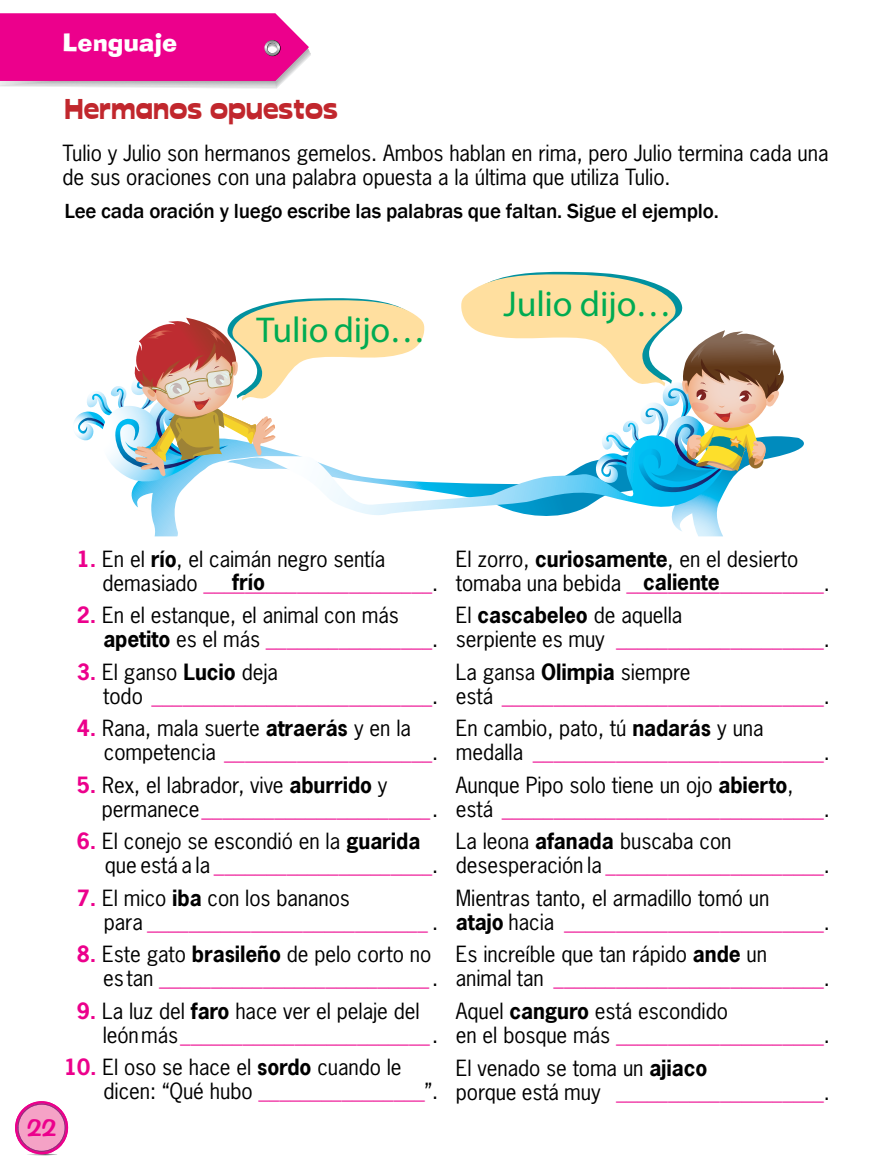
<style>
.page{position:relative;width:893px;height:1170px;background:#fff}
.page>*{position:absolute;margin:0;border:0;box-sizing:border-box;transform-origin:0 0}
.t1{font:36px "Myriad Pro";letter-spacing:-.005em;color:#00ab52}
.t2{font:28.5px "Cuckoo";color:#c1272d}
.t3{font:24px "Ad Lib BT";color:#fff}
.t4{font:24px "Impress BT";color:#ec008c}
.t5{font:21px/24px "News Gothic Std";letter-spacing:-.005em;color:#000}
.t6{font:21px/24px "News Gothic Std";letter-spacing:-.005em;color:#ec008c}
.t7{font:500 21px "Franklin Gothic";letter-spacing:-.01em;color:#000}
.t8{font:700 21px "News Gothic Std";letter-spacing:-.005em;color:#000}
.s1{font-weight:700;color:#ec008c}
.s2{font-weight:700}
.s3{color:#ec008c}
.s4{color:#000}
.s5{font-weight:700;color:#000}
</style>
<div class="page">
<svg style="left:0;top:13px;width:311px;height:76px"></svg>
<svg style="left:15px;top:1101px;width:53px;height:54px"></svg>
<svg style="left:131px;top:497px;width:47px;height:39px"></svg>
<svg style="left:328px;top:481px;width:132px;height:34px"></svg>
<svg style="left:74px;top:298px;width:351px;height:199px"></svg>
<svg style="left:460px;top:272px;width:344px;height:264px"></svg>
<p class="t3" style="left:63px;top:27px;width:116px">Lenguaje</p>
<h2 class="t2" style="left:64px;top:94px;width:275px">Hermanos opuestos</h2>
<p class="t5" style="left:63px;top:141px;width:767px">Tulio y Julio son hermanos gemelos. Ambos hablan en rima, pero Julio termina cada una de sus oraciones con una palabra opuesta a la última que utiliza Tulio.</p>
<p class="t7" style="left:64px;top:198px;width:656px">Lee cada oración y luego escribe las palabras que faltan. Sigue el ejemplo.</p>
<h1 class="t1" style="left:256px;top:308px;width:171px">Tulio dijo…</h1>
<h1 class="t1" style="left:504px;top:281px;width:170px">Julio dijo…</h1>
<p class="t4" style="left:27px;top:1113px;width:31px">22</p>
<p class="t5" style="left:102px;top:546px;width:337px;text-indent:-25px"><span class="s1">1.</span> En el <span class="s2">río</span>, el caimán negro sentía demasiado <span class="s3">______________________</span>.</p>
<p class="t5" style="left:103px;top:603px;width:336px;text-indent:-26px"><span class="s1">2.</span> En el estanque, el animal con más <span class="s2">apetito</span> es el más <span class="s3">________________</span>.</p>
<p class="t6" style="left:103px;top:659px;width:336px;text-indent:-26px"><span class="s2">3.</span> <span class="s4">El ganso</span> <span class="s5">Lucio</span> <span class="s4">deja<br>todo</span> ___________________________<span class="s4">.</span></p>
<p class="t5" style="left:104px;top:716px;width:336px;text-indent:-27px"><span class="s1">4.</span> Rana, mala suerte <span class="s2">atraerás</span> y en la competencia <span class="s3">____________________</span>.</p>
<p class="t5" style="left:102px;top:772px;width:338px;text-indent:-25px"><span class="s1">5.</span> Rex, el labrador, vive <span class="s2">aburrido</span> y permanece <span class="s3">______________________</span> .</p>
<p class="t5" style="left:105px;top:829px;width:335px;text-indent:-28px"><span class="s1">6.</span> El conejo se escondió en la <span class="s2">guarida </span>que está a la <span class="s3">_____________________</span>.</p>
<p class="t6" style="left:104px;top:885px;width:336px;text-indent:-27px"><span class="s2">7.</span> <span class="s4">El mico</span> <span class="s5">iba</span> <span class="s4">con los bananos<br>para</span> ___________________________ <span class="s4">.</span></p>
<p class="t5" style="left:103px;top:942px;width:337px;text-indent:-26px"><span class="s1">8.</span> Este gato <span class="s2">brasileño</span> de pelo corto no es tan <span class="s3">__________________________</span> .</p>
<p class="t5" style="left:103px;top:998px;width:337px;text-indent:-26px"><span class="s1">9.</span> La luz del <span class="s2">faro</span> hace ver el pelaje del león más <span class="s3">________________________</span> .</p>
<p class="t5" style="left:104px;top:1055px;width:336px;text-indent:-40px"><span class="s1">10.</span> El oso se hace el <span class="s2">sordo</span> cuando le dicen: “Qué hubo <span class="s3">________________</span>”.</p>
<p class="t5" style="left:456px;top:546px;width:376px">El zorro, <span class="s2">curiosamente</span>, en el desierto tomaba una bebida <span class="s3">___________________</span>.</p>
<p class="t5" style="left:456px;top:603px;width:376px">El <span class="s2">cascabeleo</span> de aquella<br>serpiente es muy <span class="s3">____________________</span>.</p>
<p class="t6" style="left:456px;top:659px;width:376px"><span class="s4">La gansa</span> <span class="s5">Olimpia</span> <span class="s4">siempre<br>está</span> _______________________________<span class="s4">.</span></p>
<p class="t5" style="left:456px;top:716px;width:376px">En cambio, pato, tú <span class="s2">nadarás</span> y una medalla <span class="s3">____________________________</span>.</p>
<p class="t6" style="left:456px;top:772px;width:376px"><span class="s4">Aunque Pipo solo tiene un ojo</span> <span class="s5">abierto</span><span class="s4">, está</span> _______________________________<span class="s4">.</span></p>
<p class="t5" style="left:456px;top:829px;width:376px">La leona <span class="s2">afanada</span> buscaba con desesperación la <span class="s3">_____________________</span>.</p>
<p class="t5" style="left:456px;top:885px;width:376px">Mientras tanto, el armadillo tomó un<br><span class="s2">atajo</span> hacia <span class="s3">_________________________</span>.</p>
<p class="t5" style="left:456px;top:942px;width:376px">Es increíble que tan rápido <span class="s2">ande</span> un<br>animal tan <span class="s3">__________________________</span>.</p>
<p class="t5" style="left:456px;top:998px;width:376px">Aquel <span class="s2">canguro</span> está escondido<br>en el bosque más <span class="s3">____________________</span>.</p>
<p class="t5" style="left:456px;top:1055px;width:376px">El venado se toma un <span class="s2">ajiaco<br></span>porque está muy <span class="s3">____________________</span>.</p>
<p class="t8" style="left:232px;top:567px;width:34px">frío</p>
<p class="t8" style="left:643px;top:567px;width:78px">caliente</p>
</div>
